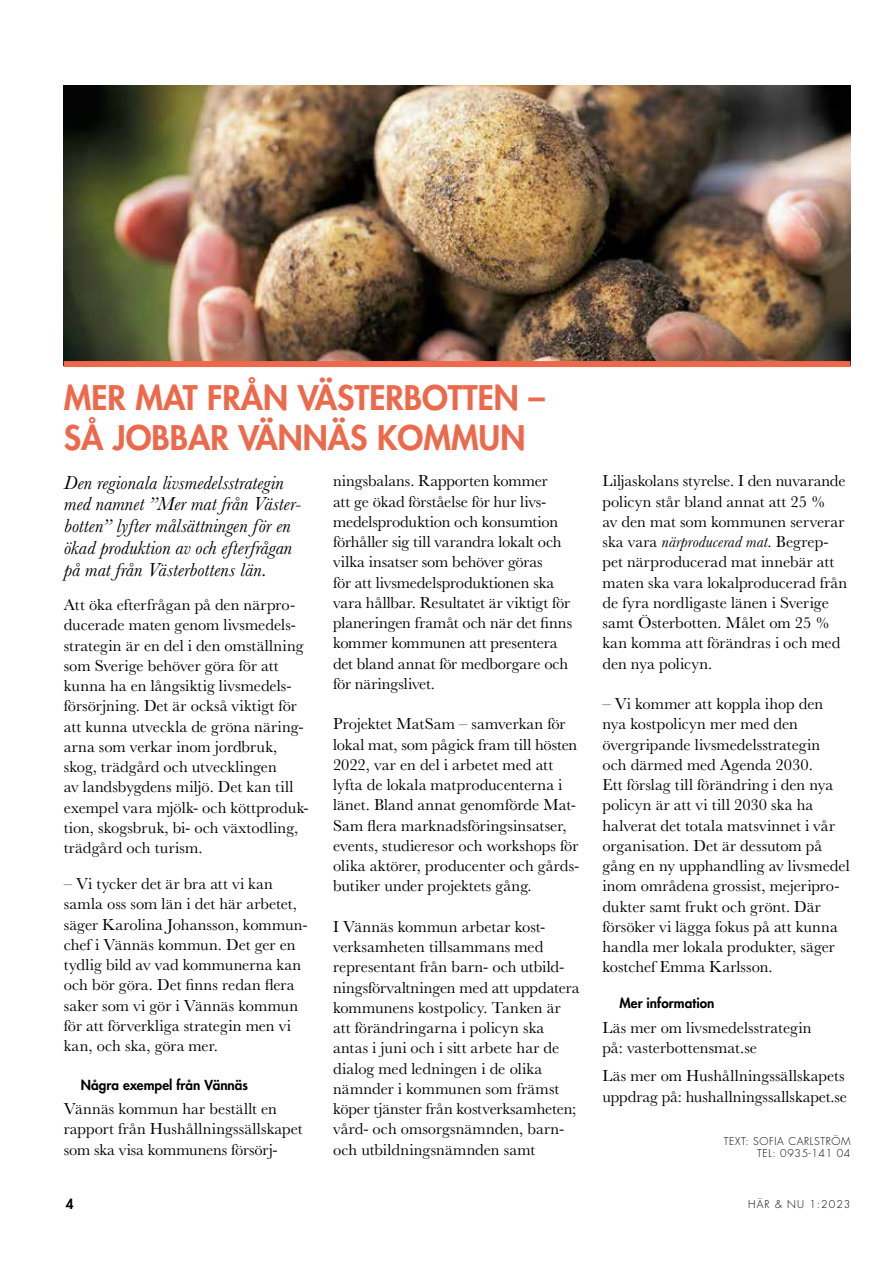
<style>
.page{position:relative;width:893px;height:1263px;background:#fff}
.page>*{position:absolute;margin:0;border:0;box-sizing:border-box;transform-origin:0 0}
.t1{font:800 33px/40.5px "Futura Std";color:#ed694b}
.t2{font:italic 19.5px/21.8px "Baskerville MT Pro";letter-spacing:.01em;color:#000}
.t3{font:16.5px/20.2px "Baskerville MT Pro";color:#000}
.t4{font:800 13.5px "Futura Std";letter-spacing:.005em;color:#000}
.t5{font:300 10.5px/12px "Futura Std";letter-spacing:.06em;color:#000;text-align:right}
.t6{font:300 10.5px "Futura Std";letter-spacing:.1em;color:#000}
.s1{font-style:italic}
</style>
<div class="page">
<img style="left:64px;top:85px;width:786px;height:276px">
<div style="left:64px;top:361px;width:786px;height:6px;background:#ed694b"></div>
<h1 class="t1" style="left:64px;top:377px;width:483px">MER MAT FRÅN VÄSTERBOTTEN –<br>SÅ JOBBAR VÄNNÄS KOMMUN</h1>
<p class="t2" style="left:64px;top:471px;width:239px">Den regionala livsmedelsstrategin med namnet ”Mer mat från Väster&shy;botten” lyfter målsättningen för en ökad produktion av och efterfrågan på mat från Västerbottens län.</p>
<p class="t3" style="left:64px;top:594px;width:246px">Att öka efterfrågan på den närpro&shy;ducerade maten genom livsmedels&shy;strategin är en del i den omställning som Sverige behöver göra för att kunna ha en långsiktig livsmedels&shy;försörjning. Det är också viktigt för att kunna utveckla de gröna näring&shy;arna som verkar inom jordbruk, skog, trädgård och utvecklingen<br>av landsbygdens miljö. Det kan till exempel vara mjölk- och köttproduk&shy;tion, skogsbruk, bi- och växtodling, trädgård och turism.</p>
<p class="t3" style="left:64px;top:873px;width:245px">– Vi tycker det är bra att vi kan samla oss som län i det här arbetet, säger Karolina Johansson, kommun&shy;chef i Vännäs kommun. Det ger en tydlig bild av vad kommunerna kan och bör göra. Det finns redan flera saker som vi gör i Vännäs kommun för att förverkliga strategin men vi kan, och ska, göra mer.</p>
<p class="t4" style="left:81px;top:1076px;width:169px">Några exempel från Vännäs</p>
<p class="t3" style="left:64px;top:1098px;width:240px">Vännäs kommun har beställt en rapport från Hushållningssällskapet som ska visa kommunens försörj-</p>
<p class="t3" style="left:333px;top:471px;width:241px">ningsbalans. Rapporten kommer<br>att ge ökad förståelse för hur livs&shy;medelsproduktion och konsumtion förhåller sig till varandra lokalt och vilka insatser som behöver göras<br>för att livsmedelsproduktionen ska vara hållbar. Resultatet är viktigt för planeringen framåt och när det finns kommer kommunen att presentera det bland annat för medborgare och för näringslivet.</p>
<p class="t3" style="left:333px;top:714px;width:248px">Projektet MatSam – samverkan för lokal mat, som pågick fram till hösten 2022, var en del i arbetet med att lyfta de lokala matproducenterna i länet. Bland annat genomförde Mat-Sam flera marknadsföringsinsatser, events, studieresor och workshops för olika aktörer, producenter och gårds&shy;butiker under projektets gång.</p>
<p class="t3" style="left:333px;top:916px;width:248px">I Vännäs kommun arbetar kost&shy;verksamheten tillsammans med representant från barn- och utbild&shy;ningsförvaltningen med att uppdatera kommunens kostpolicy. Tanken är att förändringarna i policyn ska antas i juni och i sitt arbete har de dialog med ledningen i de olika nämnder i kommunen som främst köper tjänster från kostverksamheten; vård- och omsorgsnämnden, barn&shy;och utbildningsnämnden samt</p>
<p class="t3" style="left:602px;top:471px;width:246px">Liljaskolans styrelse. I den nuvarande policyn står bland annat att 25 %<br>av den mat som kommunen serverar ska vara <span class="s1">närproducerad mat</span>. Begrep&shy;pet närproducerad mat innebär att maten ska vara lokalproducerad från de fyra nordligaste länen i Sverige samt Österbotten. Målet om 25 % kan komma att förändras i och med den nya policyn.</p>
<p class="t3" style="left:602px;top:694px;width:249px">– Vi kommer att koppla ihop den nya kostpolicyn mer med den övergripande livsmedelsstrategin<br>och därmed med Agenda 2030.<br>Ett förslag till förändring i den nya policyn är att vi till 2030 ska ha halverat det totala matsvinnet i vår organisation. Det är dessutom på gång en ny upphandling av livsmedel inom områdena grossist, mejeripro&shy;dukter samt frukt och grönt. Där försöker vi lägga fokus på att kunna handla mer lokala produkter, säger kostchef Emma Karlsson.</p>
<p class="t4" style="left:619px;top:994px;width:97px">Mer information</p>
<p class="t3" style="left:602px;top:1017px;width:211px">Läs mer om livsmedelsstrategin på: vasterbottensmat.se</p>
<p class="t3" style="left:602px;top:1066px;width:246px">Läs mer om Hushållningssällskapets uppdrag på: hushallningssallskapet.se</p>
<p class="t5" style="left:724px;top:1135px;width:128px">TEXT: SOFIA CARLSTRÖM<br>TEL: 0935-141 04</p>
<p class="t4" style="left:66px;top:1195px;width:9px">4</p>
<p class="t6" style="left:748px;top:1198px;width:104px">HÄR &amp; NU 1:2023</p>
</div>
